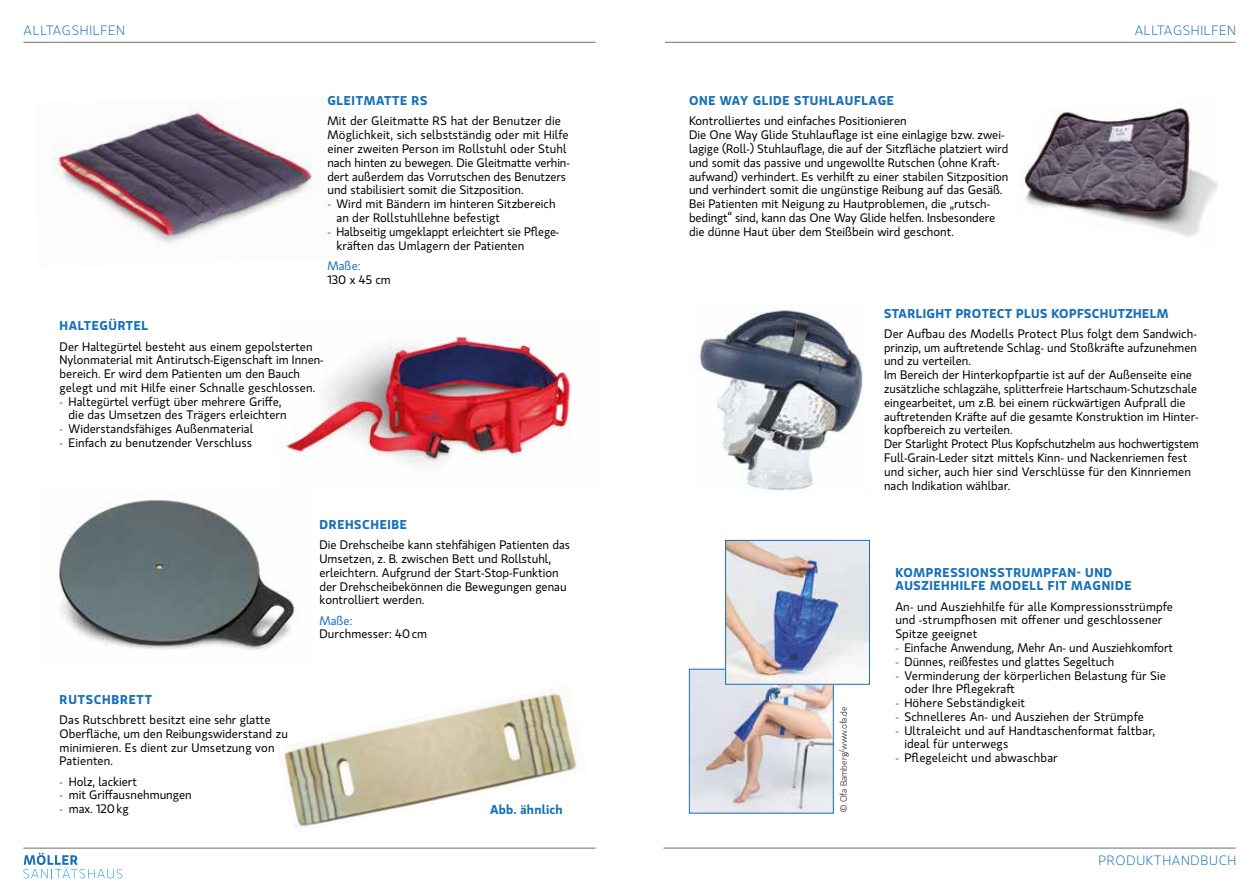
<style>
.page{position:relative;width:1259px;height:893px;background:#fff}
.page>*{position:absolute;margin:0;border:0;box-sizing:border-box;transform-origin:0 0}
.t1{font:300 13.5px "Gloriola Std";letter-spacing:.05em;color:#1770b8}
.t2{font:600 12.75px/13.8px "Gloriola Std";letter-spacing:.05em;color:#1770b8}
.t3{font:600 12.75px "Gloriola Std";letter-spacing:.03em;color:#1770b8}
.t4{font:600 12.75px "Gloriola Std";letter-spacing:.02em;color:#1770b8}
.t5{font:12.3px/13.8px "Gloriola Std";color:#000}
.t6{font:12.3px "Gloriola Std";letter-spacing:.005em;color:#1770b8}
.t7{font:300 9px "Gloriola Std";color:#000}
.s1{color:#1770b8}
</style>
<div class="page">
<img style="left:691px;top:671px;width:140px;height:140px">
<div style="left:689px;top:669px;width:144px;height:144px;border:1px solid #1770b8"></div>
<img style="left:283px;top:688px;width:303px;height:141px">
<img style="left:52px;top:106px;width:260px;height:138px">
<svg style="left:23px;top:853px;width:99px;height:25px"></svg>
<hr style="left:23px;top:42px;width:572px;height:1px;background:#6e6e6e">
<hr style="left:23px;top:848px;width:572px;height:1px;background:#6e6e6e">
<hr style="left:665px;top:42px;width:570px;height:1px;background:#6e6e6e">
<hr style="left:663px;top:848px;width:572px;height:1px;background:#6e6e6e">
<img style="left:276px;top:336px;width:295px;height:131px">
<img style="left:56px;top:495px;width:242px;height:155px">
<img style="left:727px;top:542px;width:141px;height:141px">
<div style="left:725px;top:540px;width:145px;height:145px;border:1px solid #1770b8"></div>
<img style="left:1021px;top:103px;width:196px;height:134px">
<img style="left:698px;top:304px;width:165px;height:189px">
<p class="t1" style="left:24px;top:21px;width:103px">ALLTAGSHILFEN</p>
<p class="t1" style="left:1134px;top:21px;width:103px">ALLTAGSHILFEN</p>
<p class="t2" style="left:327px;top:93px;width:101px">GLEITMATTE RS</p>
<p class="t5" style="left:327px;top:114px;width:244px">Mit der Gleitmatte RS hat der Benutzer die Möglichkeit, sich selbstständig oder mit Hilfe einer zweiten Person im Rollstuhl oder Stuhl nach hinten zu bewegen. Die Gleitmatte verhin&shy;dert außerdem das Vorrutschen des Benutzers und stabilisiert somit die Sitzposition.</p>
<p class="t5" style="left:336px;top:197px;width:221px;text-indent:-9px"><span class="s1">-</span> Wird mit Bändern im hinteren Sitzbereich an der Rollstuhllehne befestigt</p>
<p class="t5" style="left:336px;top:224px;width:224px;text-indent:-9px"><span class="s1">-</span> Halbseitig umgeklappt erleichtert sie Pflege&shy;kräften das Umlagern der Patienten</p>
<p class="t6" style="left:327px;top:257px;width:34px">Maße:</p>
<p class="t5" style="left:327px;top:272px;width:65px">130 x 45 cm</p>
<p class="t2" style="left:60px;top:318px;width:90px">HALTEGÜRTEL</p>
<p class="t5" style="left:60px;top:339px;width:266px">Der Haltegürtel besteht aus einem gepolsterten Nylonmaterial mit Antirutsch-Eigenschaft im Innen&shy;bereich. Er wird dem Patienten um den Bauch gelegt und mit Hilfe einer Schnalle geschlossen.</p>
<p class="t5" style="left:69px;top:394px;width:220px;text-indent:-9px"><span class="s1">-</span> Haltegürtel verfügt über mehrere Griffe, die das Umsetzen des Trägers erleichtern</p>
<p class="t5" style="left:60px;top:422px;width:194px"><span class="s1">-</span> Widerstandsfähiges Außenmaterial</p>
<p class="t5" style="left:60px;top:436px;width:194px"><span class="s1">-</span> Einfach zu benutzender Verschluss</p>
<p class="t2" style="left:319px;top:517px;width:89px">DREHSCHEIBE</p>
<p class="t5" style="left:319px;top:538px;width:252px">Die Drehscheibe kann stehfähigen Patienten das Umsetzen, z. B. zwischen Bett und Rollstuhl, erleichtern. Aufgrund der Start-Stop-Funktion der Drehscheibekönnen die Bewegungen genau kontrolliert werden.</p>
<p class="t6" style="left:319px;top:612px;width:34px">Maße:</p>
<p class="t5" style="left:319px;top:627px;width:109px">Durchmesser: 40cm</p>
<p class="t2" style="left:60px;top:692px;width:94px">RUTSCHBRETT</p>
<p class="t5" style="left:60px;top:713px;width:230px">Das Rutschbrett besitzt eine sehr glatte Oberfläche, um den Reibungswiderstand zu minimieren. Es dient zur Umsetzung von Patienten.</p>
<p class="t5" style="left:60px;top:774px;width:79px"><span class="s1">-</span> Holz, lackiert</p>
<p class="t5" style="left:60px;top:788px;width:134px"><span class="s1">-</span> mit Griffausnehmungen</p>
<p class="t5" style="left:60px;top:802px;width:70px"><span class="s1">-</span> max. 120kg</p>
<p class="t4" style="left:490px;top:800px;width:74px">Abb. ähnlich</p>
<p class="t2" style="left:689px;top:93px;width:206px">ONE WAY GLIDE STUHLAUFLAGE</p>
<p class="t5" style="left:689px;top:114px;width:321px">Kontrolliertes und einfaches Positionieren<br>Die One Way Glide Stuhlauflage ist eine einlagige bzw. zwei&shy;lagige (Roll-) Stuhlauflage, die auf der Sitzfläche platziert wird und somit das passive und ungewollte Rutschen (ohne Kraft&shy;aufwand) verhindert. Es verhilft zu einer stabilen Sitzposition und verhindert somit die ungünstige Reibung auf das Gesäß.<br>Bei Patienten mit Neigung zu Hautproblemen, die „rutsch&shy;bedingt“ sind, kann das One Way Glide helfen. Insbesondere die dünne Haut über dem Steißbein wird geschont.</p>
<p class="t7" style="left:837px;top:812px;width:107px;rotate:-90deg">© Ofa Bamberg/www.ofa.de</p>
<p class="t3" style="left:884px;top:304px;width:286px">STARLIGHT PROTECT PLUS KOPFSCHUTZHELM</p>
<p class="t5" style="left:884px;top:326px;width:316px">Der Aufbau des Modells Protect Plus folgt dem Sandwich&shy;prinzip, um auftretende Schlag- und Stoßkräfte aufzunehmen und zu verteilen.<br>Im Bereich der Hinterkopfpartie ist auf der Außenseite eine zusätzliche schlagzähe, splitterfreie Hartschaum-Schutzschale eingearbeitet, um z.B. bei einem rückwärtigen Aufprall die auftretenden Kräfte auf die gesamte Konstruktion im Hinter&shy;kopfbereich zu verteilen.<br>Der Starlight Protect Plus Kopfschutzhelm aus hochwertigstem Full-Grain-Leder sitzt mittels Kinn- und Nackenriemen fest und sicher, auch hier sind Verschlüsse für den Kinnriemen nach Indikation wählbar.</p>
<p class="t2" style="left:895px;top:565px;width:238px">KOMPRESSIONSSTRUMPFAN- UND<br>AUSZIEHHILFE MODELL FIT MAGNIDE</p>
<p class="t5" style="left:895px;top:599px;width:279px">An- und Ausziehhilfe für alle Kompressionsstrümpfe und -strumpfhosen mit offener und geschlossener<br>Spitze geeignet</p>
<p class="t5" style="left:895px;top:640px;width:279px"><span class="s1">-</span> Einfache Anwendung, Mehr An- und Ausziehkomfort</p>
<p class="t5" style="left:895px;top:654px;width:220px"><span class="s1">-</span> Dünnes, reißfestes und glattes Segeltuch</p>
<p class="t5" style="left:904px;top:668px;width:263px;text-indent:-9px"><span class="s1">-</span> Verminderung der körperlichen Belastung für Sie oder Ihre Pflegekraft</p>
<p class="t5" style="left:895px;top:696px;width:131px"><span class="s1">-</span> Höhere Sebständigkeit</p>
<p class="t5" style="left:895px;top:709px;width:250px"><span class="s1">-</span> Schnelleres An- und Ausziehen der Strümpfe</p>
<p class="t5" style="left:904px;top:723px;width:252px;text-indent:-9px"><span class="s1">-</span> Ultraleicht und auf Handtaschenformat faltbar, ideal für unterwegs</p>
<p class="t5" style="left:895px;top:751px;width:164px"><span class="s1">-</span> Pflegeleicht und abwaschbar</p>
<p class="t1" style="left:1098px;top:851px;width:139px">PRODUKTHANDBUCH</p>
</div>
